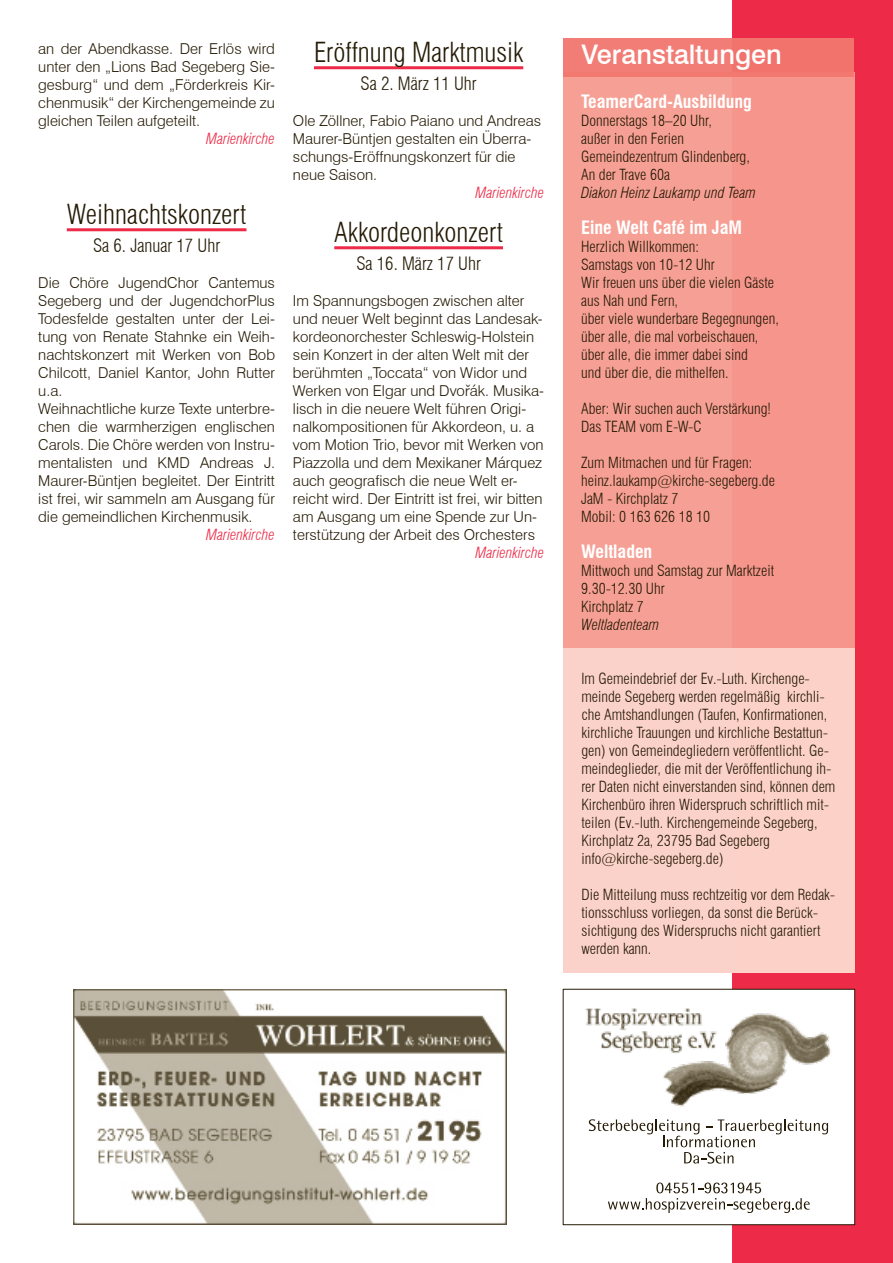
<style>
.page{position:relative;width:893px;height:1263px;background:#fff}
.page>*{position:absolute;margin:0;border:0;box-sizing:border-box;transform-origin:0 0}
.t1{font:300 condensed 27px "Swiss 721 BT";color:#251a05}
.t2{font:500 27px "Swiss 721 BT";color:#fff}
.t3{font:700 condensed 18px "Swiss 721 BT";color:#fff}
.t4{font:300 condensed 18px "Swiss 721 BT";color:#251a05}
.t5{font:300 15px/18px "Swiss 721 BT";color:#251a05}
.t6{font:300 condensed 15px/18px "Swiss 721 BT";color:#251a05}
.t7{font:italic 300 condensed 15px "Swiss 721 BT";color:#ed2a47}
.t8{font:italic 300 condensed 15px "Swiss 721 BT";color:#251a05}
.s1{font-family:"Helvetica Neue"}
</style>
<div class="page">
<div style="left:732px;top:0;width:161px;height:1263px;background:#ed2a47"></div>
<div style="left:563px;top:72px;width:291px;height:900px;background:#f69b90"></div>
<div style="left:563px;top:38px;width:291px;height:39px;background:#f27d76"></div>
<div style="left:563px;top:649px;width:291px;height:324px;background:#fcd5cc"></div>
<hr style="left:67px;top:228px;width:179px;height:3px;background:#ed2a47">
<hr style="left:314px;top:66px;width:209px;height:3px;background:#ed2a47">
<hr style="left:334px;top:246px;width:169px;height:3px;background:#ed2a47">
<img style="left:74px;top:989px;width:432px;height:235px">
<div style="left:563px;top:989px;width:292px;height:236px;background:#fff;border:1px solid #251a05"></div>
<img style="left:571px;top:988px;width:276px;height:143px">
<svg style="left:589px;top:1119px;width:239px;height:44px"></svg>
<svg style="left:608px;top:1182px;width:202px;height:31px"></svg>
<p class="t5" style="left:38px;top:41px;width:238px;text-align:justify">an der Abendkasse. Der Erlös wird unter den „Lions Bad Segeberg Sie&shy;gesburg“ und dem „Förderkreis Kir&shy;chenmusik“ der Kirchengemeinde zu gleichen Teilen aufgeteilt.</p>
<p class="t7" style="left:206px;top:133px;width:70px">Marienkirche</p>
<h1 class="t1" style="left:67px;top:203px;width:181px">Weihnachtskonzert</h1>
<p class="t4" style="left:93px;top:238px;width:129px">Sa 6. Januar 17 Uhr</p>
<p class="t5" style="left:38px;top:275px;width:238px">Die Chöre JugendChor Cantemus<br>Segeberg und der JugendchorPlus<br>Todesfelde gestalten unter der Lei&shy;tung von Renate Stahnke ein Weih&shy;nachtskonzert mit Werken von Bob<br>Chilcott, Daniel Kantor, John Rutter u.a.<br>Weihnachtliche kurze Texte unterbre&shy;chen die warmherzigen englischen<br>Carols. Die Chöre werden von Instru&shy;mentalisten und KMD Andreas J.<br>Maurer-Büntjen begleitet. Der Eintritt ist frei, wir sammeln am Ausgang für die gemeindlichen Kirchenmusik.</p>
<p class="t7" style="left:206px;top:529px;width:70px">Marienkirche</p>
<h1 class="t1" style="left:314px;top:41px;width:211px">Eröffnung Marktmusik</h1>
<p class="t4" style="left:361px;top:76px;width:118px">Sa 2. März 11 Uhr</p>
<p class="t5" style="left:293px;top:113px;width:250px">Ole Zöllner, Fabio Paiano und Andreas<br>Maurer-Büntjen gestalten ein Überra&shy;schungs-Eröffnungskonzert für die neue Saison.</p>
<p class="t7" style="left:475px;top:187px;width:70px">Marienkirche</p>
<h1 class="t1" style="left:334px;top:221px;width:170px">Akkordeonkonzert</h1>
<p class="t4" style="left:356px;top:256px;width:126px">Sa 16. März 17 Uhr</p>
<p class="t5" style="left:293px;top:293px;width:253px">Im Spannungsbogen zwischen alter und neuer Welt beginnt das Landesak&shy;kordeonorchester Schleswig-Holstein sein Konzert in der alten Welt mit der berühmten „Toccata“ von Widor und Werken von Elgar und Dvo<span class="s1">ř</span>ák. Musika&shy;lisch in die neuere Welt führen Origi&shy;nalkompositionen für Akkordeon, u. a vom Motion Trio, bevor mit Werken von Piazzolla und dem Mexikaner Márquez auch geografisch die neue Welt er&shy;reicht wird. Der Eintritt ist frei, wir bitten am Ausgang um eine Spende zur Un&shy;terstützung der Arbeit des Orchesters</p>
<p class="t7" style="left:475px;top:547px;width:70px">Marienkirche</p>
<h1 class="t2" style="left:581px;top:43px;width:202px">Veranstaltungen</h1>
<p class="t3" style="left:581px;top:94px;width:172px">TeamerCard-Ausbildung</p>
<p class="t6" style="left:581px;top:113px;width:170px">Donnerstags 18–20 Uhr,<br>außer in den Ferien<br>Gemeindezentrum Glindenberg,<br>An der Trave 60a</p>
<p class="t8" style="left:581px;top:187px;width:176px">Diakon Heinz Laukamp und Team</p>
<p class="t3" style="left:581px;top:220px;width:162px">Eine Welt Café im JaM</p>
<p class="t6" style="left:581px;top:239px;width:199px">Herzlich Willkommen:<br>Samstags von 10-12 Uhr<br>Wir freuen uns über die vielen Gäste aus Nah und Fern,<br>über viele wunderbare Begegnungen, über alle, die mal vorbeischauen, über alle, die immer dabei sind<br>und über die, die mithelfen.</p>
<p class="t6" style="left:581px;top:401px;width:191px">Aber: Wir suchen auch Verstärkung!<br>Das TEAM vom E-W-C</p>
<p class="t6" style="left:581px;top:455px;width:195px">Zum Mitmachen und für Fragen: heinz.laukamp@kirche-segeberg.de<br>JaM - Kirchplatz 7<br>Mobil: 0 163 626 18 10</p>
<p class="t3" style="left:581px;top:544px;width:73px">Weltladen</p>
<p class="t6" style="left:581px;top:563px;width:194px">Mittwoch und Samstag zur Marktzeit<br>9.30-12.30 Uhr<br>Kirchplatz 7</p>
<p class="t8" style="left:581px;top:619px;width:80px">Weltladenteam</p>
<p class="t6" style="left:581px;top:671px;width:255px">Im Gemeindebrief der Ev.-Luth. Kirchenge&shy;meinde Segeberg werden regelmäßig kirchli&shy;che Amtshandlungen (Taufen, Konfirmationen, kirchliche Trauungen und kirchliche Bestattun&shy;gen) von Gemeindegliedern veröffentlicht. Ge&shy;meindeglieder, die mit der Veröffentlichung ih&shy;rer Daten nicht einverstanden sind, können dem Kirchenbüro ihren Widerspruch schriftlich mit&shy;teilen (Ev.-luth. Kirchengemeinde Segeberg, Kirchplatz 2a, 23795 Bad Segeberg info@kirche-segeberg.de)</p>
<p class="t6" style="left:581px;top:887px;width:255px">Die Mitteilung muss rechtzeitig vor dem Redak&shy;tionsschluss vorliegen, da sonst die Berück&shy;sichtigung des Widerspruchs nicht garantiert werden kann.</p>
</div>
